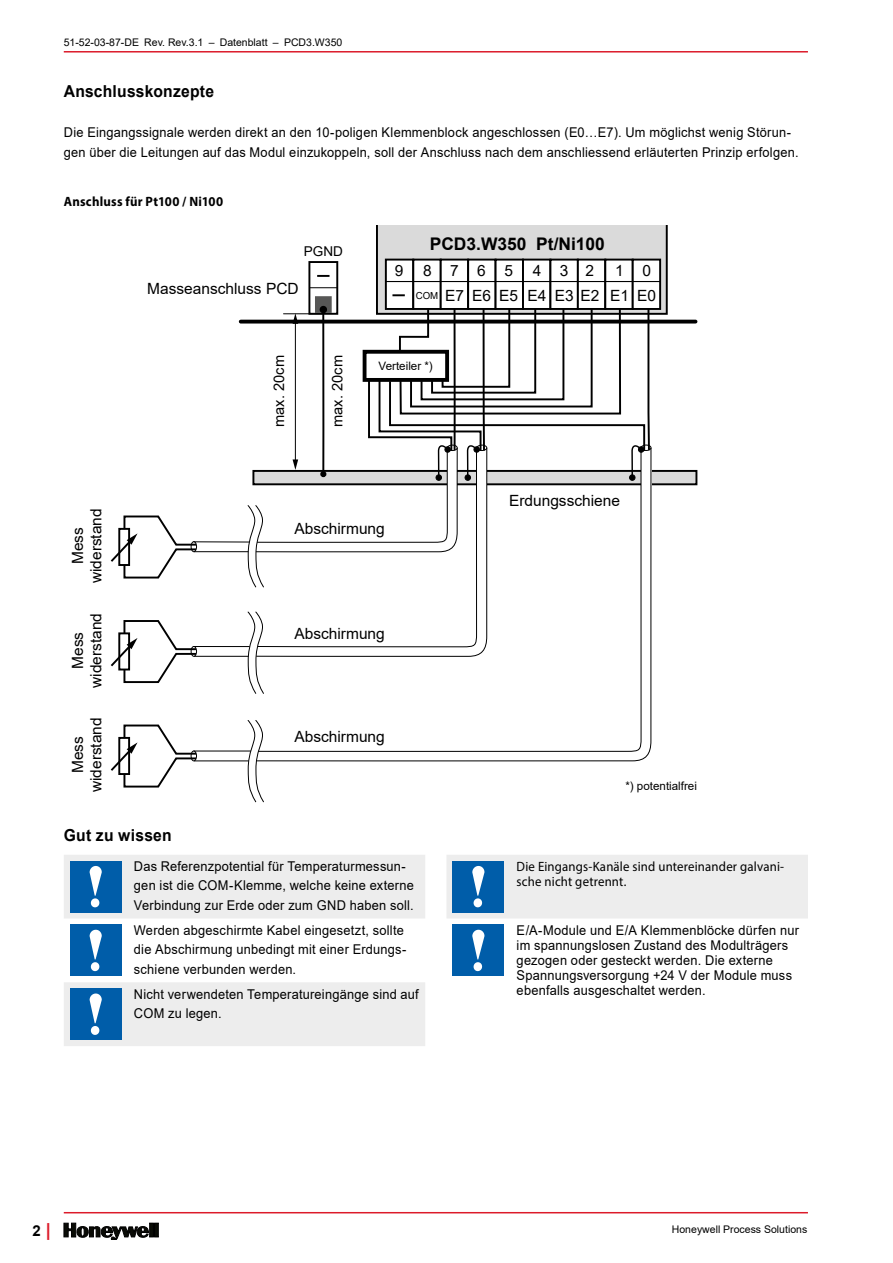
<style>
.page{position:relative;width:893px;height:1263px;background:#fff}
.page>*{position:absolute;margin:0;border:0;box-sizing:border-box;transform-origin:0 0}
.t1{font:700 17.4px "Arial";color:#000}
.Text__Titel_1_Subtit{font:700 16.5px "Arial";letter-spacing:.015em;color:#000;scale:.95 1}
.t2{font:15.45px/18.6px "Arial";color:#000;text-align:center}
.t3{font:700 15px "Arial";color:#000}
.t4{font:14.55px "Arial";letter-spacing:.015em;color:#000}
.Text__left_justified{font:13.5px/19.5px "Arial";letter-spacing:.015em;color:#000;scale:.95 1}
.Text__9_10pt{font:13.5px/15px "Myriad Pro";letter-spacing:.01em;color:#000;scale:.95 1}
.Text_bold__9_13pt{font:700 13.5px "Myriad Pro";letter-spacing:.02em;color:#000;scale:.95 1}
.Text__left_justified-2{font:13.5px "Arial";letter-spacing:.015em;color:#000}
.t5{font:11.55px "Arial";color:#000}
.Headline_DokName_Ins{font:10.5px "Arial";color:#000}
.t6{font:9.75px "Arial";color:#000}
.s1{font-size:18px;color:#dc1b2a}
</style>
<div class="page">
<hr style="left:64px;top:1212px;width:744px;height:1px;background:#dc1b2a">
<hr style="left:64px;top:51px;width:744px;height:2px;background:#dc1b2a">
<svg style="left:64px;top:1223px;width:85px;height:17px"></svg>
<div style="left:150px;top:1223px;width:3px;height:14px;border:1px solid #000"></div>
<div style="left:154px;top:1223px;width:4px;height:14px;border:1px solid #000"></div>
<div style="left:253px;top:471px;width:443px;height:13px;background:#dadada"></div>
<div style="left:252px;top:470px;width:445px;height:15px;border:2px solid #000"></div>
<svg style="left:247px;top:720px;width:17px;height:82px"></svg>
<svg style="left:256px;top:694px;width:396px;height:68px"></svg>
<hr style="left:194px;top:750px;width:57px;height:1px;background:#000">
<hr style="left:194px;top:760px;width:55px;height:1px;background:#000">
<hr style="left:194px;top:646px;width:56px;height:1px;background:#000">
<hr style="left:194px;top:656px;width:54px;height:1px;background:#000">
<hr style="left:193px;top:541px;width:56px;height:1px;background:#000">
<hr style="left:194px;top:551px;width:54px;height:1px;background:#000">
<hr style="left:241px;top:320px;width:455px;height:3px;background:#000">
<svg style="left:247px;top:225px;width:421px;height:469px"></svg>
<svg style="left:110px;top:515px;width:88px;height:64px"></svg>
<svg style="left:110px;top:620px;width:88px;height:64px"></svg>
<svg style="left:110px;top:724px;width:88px;height:64px"></svg>
<svg style="left:64px;top:855px;width:361px;height:191px;fill:#ededed"></svg>
<div style="left:70px;top:861px;width:51px;height:51px;background:#005da9"></div>
<svg style="left:90px;top:866px;width:12px;height:41px"></svg>
<div style="left:70px;top:925px;width:51px;height:51px;background:#005da9"></div>
<svg style="left:90px;top:930px;width:12px;height:41px"></svg>
<div style="left:70px;top:989px;width:51px;height:51px;background:#005da9"></div>
<svg style="left:90px;top:993px;width:12px;height:42px"></svg>
<svg style="left:447px;top:855px;width:361px;height:63px;background:#d3dde5"></svg>
<div style="left:453px;top:925px;width:51px;height:51px;background:#005da9"></div>
<svg style="left:472px;top:930px;width:12px;height:41px"></svg>
<p class="Headline_DokName_Ins" style="left:64px;top:35px;width:280px">51-52-03-87-DE Rev. Rev.3.1 – Datenblatt – PCD3.W350</p>
<p class="Text__Titel_1_Subtit" style="left:64px;top:80px;width:160px">Anschlusskonzepte</p>
<p class="Text__left_justified" style="left:64px;top:123px;width:775px">Die Eingangssignale werden direkt an den 10-poligen Klemmenblock angeschlossen (E0…E7). Um möglichst wenig Störun&shy;gen über die Leitungen auf das Modul einzukoppeln, soll der Anschluss nach dem anschliessend erläuterten Prinzip erfolgen.</p>
<p class="Text_bold__9_13pt" style="left:64px;top:192px;width:169px">Anschluss für Pt100 / Ni100</p>
<p class="t2" style="left:68px;top:583px;width:76px;rotate:-90deg">Mess widerstand</p>
<p class="t2" style="left:68px;top:688px;width:76px;rotate:-90deg">Mess widerstand</p>
<p class="t2" style="left:68px;top:792px;width:76px;rotate:-90deg">Mess widerstand</p>
<p class="Text__left_justified-2" style="left:304px;top:242px;width:41px">PGND</p>
<p class="t2" style="left:147px;top:279px;width:153px">Masseanschluss PCD</p>
<p class="t4" style="left:269px;top:427px;width:74px;rotate:-90deg">max. 20cm</p>
<p class="t4" style="left:327px;top:427px;width:74px;rotate:-90deg">max. 20cm</p>
<p class="t1" style="left:430px;top:232px;width:177px">PCD3.W350 Pt/Ni100</p>
<p class="t2" style="left:395px;top:261px;width:10px">9</p>
<p class="t2" style="left:423px;top:261px;width:91px">8765</p>
<p class="t2" style="left:533px;top:261px;width:63px">432</p>
<p class="t2" style="left:615px;top:261px;width:37px">1 0</p>
<p class="t2" style="left:445px;top:286px;width:20px">E7</p>
<p class="t2" style="left:472px;top:286px;width:186px">E6 E5 E4 E3 E2 E1 E0</p>
<p class="t6" style="left:416px;top:288px;width:24px">COM</p>
<p class="t5" style="left:379px;top:358px;width:56px">Verteiler *)</p>
<p class="t2" style="left:509px;top:492px;width:112px">Erdungsschiene</p>
<p class="t2" style="left:294px;top:519px;width:92px">Abschirmung</p>
<p class="t2" style="left:294px;top:624px;width:92px">Abschirmung</p>
<p class="t2" style="left:294px;top:727px;width:92px">Abschirmung</p>
<p class="t5" style="left:625px;top:778px;width:73px">*) potentialfrei</p>
<p class="Text__Titel_1_Subtit" style="left:64px;top:824px;width:115px">Gut zu wissen</p>
<p class="Text__left_justified" style="left:134px;top:856px;width:296px">Das Referenzpotential für Temperaturmessun&shy;gen ist die COM-Klemme, welche keine externe<br>Verbindung zur Erde oder zum GND haben soll.</p>
<p class="Text__left_justified" style="left:134px;top:920px;width:288px">Werden abgeschirmte Kabel eingesetzt, sollte die Abschirmung unbedingt mit einer Erdungs&shy;schiene verbunden werden.</p>
<p class="Text__left_justified" style="left:134px;top:984px;width:301px">Nicht verwendeten Temperatureingänge sind auf<br>COM zu legen.</p>
<p class="Text__9_10pt" style="left:517px;top:859px;width:283px">Die Eingangs-Kanäle sind untereinander galvani&shy;sche nicht getrennt.</p>
<p class="Text__left_justified" style="left:517px;top:922px;width:299px;line-height:15px">E/A-Module und E/A Klemmenblöcke dürfen nur im spannungslosen Zustand des Modulträgers gezogen oder gesteckt werden. Die externe Spannungsversorgung +24 V der Module muss ebenfalls ausgeschaltet werden.</p>
<p class="t3" style="left:33px;top:1220px;width:20px">2 <span class="s1">|</span></p>
<p class="Headline_DokName_Ins" style="left:672px;top:1222px;width:137px">Honeywell Process Solutions</p>
</div>
